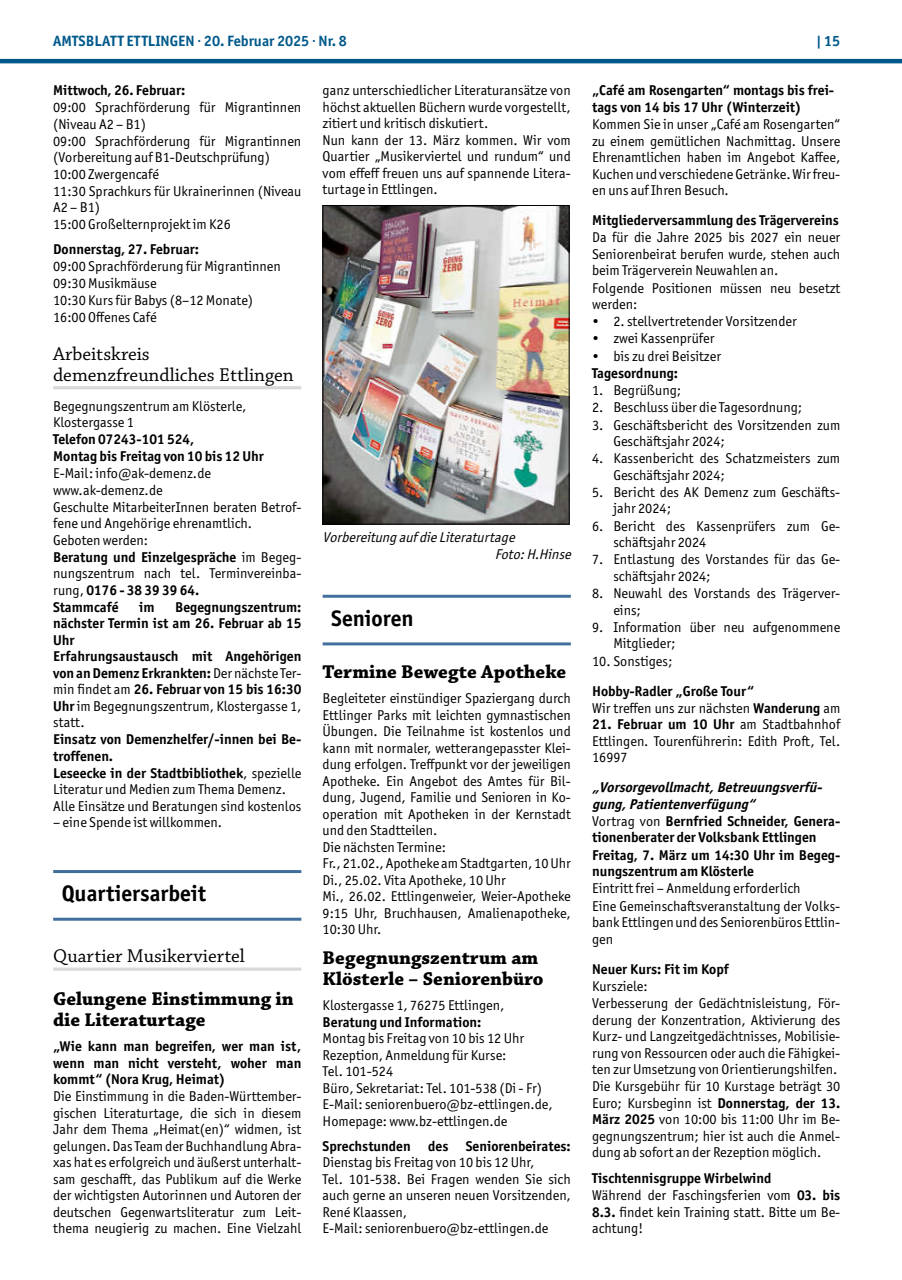
<style>
.page{position:relative;width:902px;height:1280px;background:#fff}
.page>*{position:absolute;margin:0;border:0;box-sizing:border-box;transform-origin:0 0}
.t1{font:700 22.5px "Officina Sans ITC Pro";color:#000}
.t2{font:700 19.5px/21px "Chaparral Pro";color:#000}
.t3{font:19.5px/21px "Chaparral Pro";color:#000}
.t4{font:700 15px "Officina Sans ITC Pro";color:#01598b}
.t5{font:14.25px/16.5px "Officina Sans ITC Pro";color:#000}
.t6{font:700 14.25px/16.5px "Officina Sans ITC Pro";color:#000}
.t7{font:italic 14.25px/16.5px "Officina Sans ITC Pro";color:#000}
.s1{font-weight:700}
.s2{font-weight:400}
.s3{font-style:italic}
</style>
<div class="page">
<hr style="left:0;top:59px;width:901px;height:4px;background:#01598b">
<hr style="left:53px;top:386px;width:248px;height:3px;background:#d9d9d9">
<hr style="left:53px;top:870px;width:248px;height:3px;background:#416f9d">
<hr style="left:53px;top:918px;width:248px;height:3px;background:#416f9d">
<hr style="left:53px;top:967px;width:248px;height:4px;background:#e1e1e1">
<hr style="left:322px;top:595px;width:248px;height:3px;background:#416f9d">
<hr style="left:322px;top:642px;width:248px;height:3px;background:#416f9d">
<img style="left:324px;top:207px;width:243px;height:315px">
<div style="left:322px;top:205px;width:247px;height:319px;border:1px solid #000"></div>
<p class="t4" style="left:53px;top:31px;width:295px">AMTSBLATT ETTLINGEN · 20. Februar 2025 · Nr. 8</p>
<p class="t4" style="left:816px;top:31px;width:26px">| 15</p>
<p class="t6" style="left:53px;top:82px;width:134px">Mittwoch, 26. Februar:</p>
<p class="t5" style="left:53px;top:99px;width:250px">09:00 Sprachförderung für Migrantinnen (Niveau A2 – B1)<br>09:00 Sprachförderung für Migrantinnen (Vorbereitung auf B1-Deutschprüfung)<br>10:00 Zwergencafé<br>11:30 Sprachkurs für Ukrainerinnen (Niveau<br>A2 – B1)<br>15:00 Großelternprojekt im K26</p>
<p class="t6" style="left:53px;top:241px;width:147px">Donnerstag, 27. Februar:</p>
<p class="t5" style="left:53px;top:258px;width:229px">09:00 Sprachförderung für Migrantinnen<br>09:30 Musikmäuse<br>10:30 Kurs für Babys (8–12 Monate)<br>16:00 Offenes Café</p>
<h2 class="t3" style="left:53px;top:344px;width:242px">Arbeitskreis demenzfreundliches Ettlingen</h2>
<p class="t5" style="left:53px;top:397px;width:195px">Begegnungszentrum am Klösterle,<br>Klostergasse 1</p>
<p class="t6" style="left:53px;top:431px;width:212px">Telefon 07243-101 524,<br>Montag bis Freitag von 10 bis 12 Uhr</p>
<p class="t5" style="left:53px;top:465px;width:250px">E-Mail: info@ak-demenz.de www.ak-demenz.de<br>Geschulte MitarbeiterInnen beraten Betrof&shy;fene und Angehörige ehrenamtlich.<br>Geboten werden:<br><span class="s1">Beratung und Einzelgespräche</span> im Begeg&shy;nungszentrum nach tel. Terminvereinba&shy;rung, <span class="s1">0176 - 38 39 39 64.<br>Stammcafé</span></p>
<p class="t6" style="left:592px;top:82px;width:243px">„Café am Rosengarten“ montags bis frei&shy;tags von 14 bis 17 Uhr (Winterzeit)</p>
<p class="t5" style="left:592px;top:116px;width:250px;text-align:justify">Kommen Sie in unser „Café am Rosengarten“ zu einem gemütlichen Nachmittag. Unsere Ehrenamtlichen haben im Angebot Kaffee, Kuchen und verschiedene Getränke.Wir freu&shy;en uns auf Ihren Besuch.</p>
<p class="t6" style="left:592px;top:212px;width:248px">Mitgliederversammlung des Trägervereins</p>
<p class="t5" style="left:592px;top:229px;width:250px">Da für die Jahre 2025 bis 2027 ein neuer<br>Seniorenbeirat berufen wurde, stehen auch beim Trägerverein Neuwahlen an.<br>Folgende Positionen müssen neu besetzt werden:</p>
<p class="t5" style="left:592px;top:313px;width:206px">• 2. stellvertretender Vorsitzender</p>
<p class="t5" style="left:592px;top:330px;width:124px">• zwei Kassenprüfer</p>
<p class="t5" style="left:592px;top:348px;width:130px">• bis zu drei Beisitzer</p>
<p class="t6" style="left:592px;top:365px;width:87px">Tagesordnung:</p>
<p class="t5" style="left:592px;top:382px;width:90px">1. Begrüßung;</p>
<p class="t5" style="left:592px;top:399px;width:211px">2. Beschluss über die Tagesordnung;</p>
<p class="t5" style="left:613px;top:416px;width:228px;text-indent:-21px">3. Geschäftsbericht des Vorsitzenden zum<br>Geschäftsjahr 2024;</p>
<p class="t5" style="left:613px;top:450px;width:228px;text-indent:-21px">4. Kassenbericht des Schatzmeisters zum<br>Geschäftsjahr 2024;</p>
<p class="t5" style="left:613px;top:484px;width:228px;text-indent:-21px">5. Bericht des AK Demenz zum Geschäfts&shy;jahr 2024;</p>
<p class="t5" style="left:613px;top:518px;width:228px;text-indent:-21px">6. Bericht des Kassenprüfers zum Ge&shy;schäftsjahr 2024</p>
<p class="t5" style="left:613px;top:551px;width:228px;text-indent:-21px">7. Entlastung des Vorstandes für das Ge&shy;schäftsjahr 2024;</p>
<p class="t5" style="left:613px;top:585px;width:228px;text-indent:-21px">8. Neuwahl des Vorstands des Trägerver&shy;eins;</p>
<p class="t5" style="left:613px;top:619px;width:228px;text-indent:-21px">9. Information über neu aufgenommene<br>Mitglieder;</p>
<p class="t5" style="left:592px;top:652px;width:82px">10. Sonstiges;</p>
<p class="t6" style="left:592px;top:682px;width:250px;line-height:17.2px">Hobby-Radler „Große Tour“<br><span class="s2">Wir treffen uns zur nächsten</span> Wanderung <span class="s2">am</span></p>
<p class="t5" style="left:592px;top:716px;width:250px;text-align:justify"><span class="s1">21. Februar um 10 Uhr</span> am Stadtbahnhof Ettlingen. Tourenführerin: Edith Proft, Tel.<br>16997</p>
<p class="t6" style="left:592px;top:779px;width:250px"><span class="s3">„Vorsorgevollmacht,Betreuungsverfü&shy;gung,Patientenverfügung“<br></span><span class="s2">Vortrag von</span> Bernfried Schneider, Genera&shy;tionenberater der Volksbank Ettlingen Freitag, 7. März um 14:30 Uhr im Begeg&shy;nungszentrum am Klösterle</p>
<p class="t5" style="left:592px;top:880px;width:250px">Eintritt frei – Anmeldung erforderlich<br>Eine Gemeinschaftsveranstaltung der Volks&shy;bank Ettlingen und des Seniorenbüros Ettlin&shy;gen</p>
<p class="t6" style="left:592px;top:960px;width:138px">Neuer Kurs: Fit im Kopf</p>
<p class="t5" style="left:592px;top:978px;width:250px">Kursziele:<br>Verbesserung der Gedächtnisleistung, För&shy;derung der Konzentration, Aktivierung des Kurz- und Langzeitgedächtnisses, Mobilisie&shy;rung von Ressourcen oder auch die Fähigkei&shy;ten zur Umsetzung von Orientierungshilfen.<br>Die Kursgebühr für 10 Kurstage beträgt 30<br>Euro; Kursbeginn ist <span class="s1">Donnerstag, der 13.<br>März 2025</span> von 10:00 bis 11:00 Uhr im Be&shy;gegnungszentrum; hier ist auch die Anmel&shy;dung ab sofort an der Rezeption möglich.</p>
<p class="t5" style="left:592px;top:1170px;width:250px"><span class="s1">Tischtennisgruppe Wirbelwind<br></span>Während der Faschingsferien vom <span class="s1">03. bis<br>8.3.</span> findet kein Training statt. Bitte um Be&shy;achtung!</p>
<p class="t5" style="left:322px;top:82px;width:250px">ganz unterschiedlicher Literaturansätze von höchst aktuellen Büchern wurde vorgestellt, zitiert und kritisch diskutiert.<br>Nun kann der 13. März kommen. Wir vom Quartier „Musikerviertel und rundum“ und vom effeff freuen uns auf spannende Litera&shy;turtage in Ettlingen.</p>
<p class="t7" style="left:494px;top:529px;width:81px;text-indent:-172px">Vorbereitungauf dieLiteraturtage<br>Foto:H.Hinse</p>
<p class="t6" style="left:139px;top:598px;width:17px">im</p>
<p class="t6" style="left:53px;top:598px;width:250px;text-indent:122px">Begegnungszentrum: nächster Termin ist am 26. Februar ab 15<br>Uhr<br>Erfahrungsaustausch mit Angehörigen von an Demenz Erkrankten: <span class="s2">Der nächste Ter&shy;min findet am</span> 26. Februar von 15 bis 16:30<br>Uhr <span class="s2">im Begegnungszentrum, Klostergasse 1, statt.</span></p>
<p class="t5" style="left:53px;top:731px;width:250px"><span class="s1">Einsatz von Demenzhelfer/-innen bei Be&shy;troffenen.<br>Leseecke in der Stadtbibliothek</span>, spezielle Literatur und Medien zum Thema Demenz.<br>Alle Einsätze und Beratungen sind kostenlos</p>
<p class="t5" style="left:53px;top:814px;width:170px">– eine Spende ist willkommen.</p>
<h1 class="t1" style="left:331px;top:604px;width:84px">Senioren</h1>
<h2 class="t2" style="left:322px;top:662px;width:245px">Termine Bewegte Apotheke</h2>
<p class="t5" style="left:322px;top:690px;width:250px">Begleiteter einstündiger Spaziergang durch Ettlinger Parks mit leichten gymnastischen Übungen. Die Teilnahme ist kostenlos und kann mit normaler, wetterangepasster Klei&shy;dung erfolgen. Treffpunkt vor der jeweiligen Apotheke. Ein Angebot des Amtes für Bil&shy;dung, Jugend, Familie und Senioren in Ko&shy;operation mit Apotheken in der Kernstadt und den Stadtteilen.<br>Die nächsten Termine:<br>Fr., 21.02., Apotheke am Stadtgarten, 10 Uhr Di., 25.02. Vita Apotheke, 10 Uhr<br>Mi., 26.02. Ettlingenweier, Weier-Apotheke 9:15 Uhr, Bruchhausen, Amalienapotheke, 10:30 Uhr.</p>
<h2 class="t2" style="left:322px;top:948px;width:222px">Begegnungszentrum am<br>Klösterle – Seniorenbüro</h2>
<p class="t5" style="left:322px;top:997px;width:183px">Klostergasse 1, 76275 Ettlingen,</p>
<p class="t6" style="left:322px;top:1013px;width:160px">Beratung und Information:</p>
<p class="t5" style="left:322px;top:1030px;width:232px">Montag bis Freitag von 10 bis 12 Uhr Rezeption, Anmeldung für Kurse:<br>Tel. 101-524<br>Büro, Sekretariat: Tel. 101-538 (Di - Fr)<br>E-Mail: seniorenbuero@bz-ettlingen.de, Homepage: www.bz-ettlingen.de</p>
<p class="t6" style="left:322px;top:1137px;width:250px">Sprechstunden des Seniorenbeirates:</p>
<p class="t5" style="left:322px;top:1154px;width:250px">Dienstag bis Freitag von 10 bis 12 Uhr,<br>Tel. 101-538. Bei Fragen wenden Sie sich auch gerne an unseren neuen Vorsitzenden, René Klaassen,<br>E-Mail: seniorenbuero@bz-ettlingen.de</p>
<h1 class="t1" style="left:62px;top:879px;width:146px">Quartiersarbeit</h1>
<h2 class="t3" style="left:53px;top:946px;width:193px">Quartier Musikerviertel</h2>
<h2 class="t2" style="left:53px;top:989px;width:242px">Gelungene Einstimmung in die Literaturtage</h2>
<p class="t6" style="left:53px;top:1038px;width:250px;text-align:justify">„Wie kann man begreifen, wer man ist, wenn man nicht versteht, woher man kommt“ (Nora Krug, Heimat)</p>
<p class="t5" style="left:53px;top:1088px;width:250px;text-align:justify">Die Einstimmung in die Baden-Württember&shy;gischen Literaturtage, die sich in diesem Jahr dem Thema „Heimat(en)“ widmen, ist gelungen. Das Team der Buchhandlung Abra&shy;xas hat es erfolgreich und äußerst unterhalt&shy;sam geschafft, das Publikum auf die Werke der wichtigsten Autorinnen und Autoren der deutschen Gegenwartsliteratur zum Leit&shy;thema neugierig zu machen. Eine Vielzahl</p>
</div>
